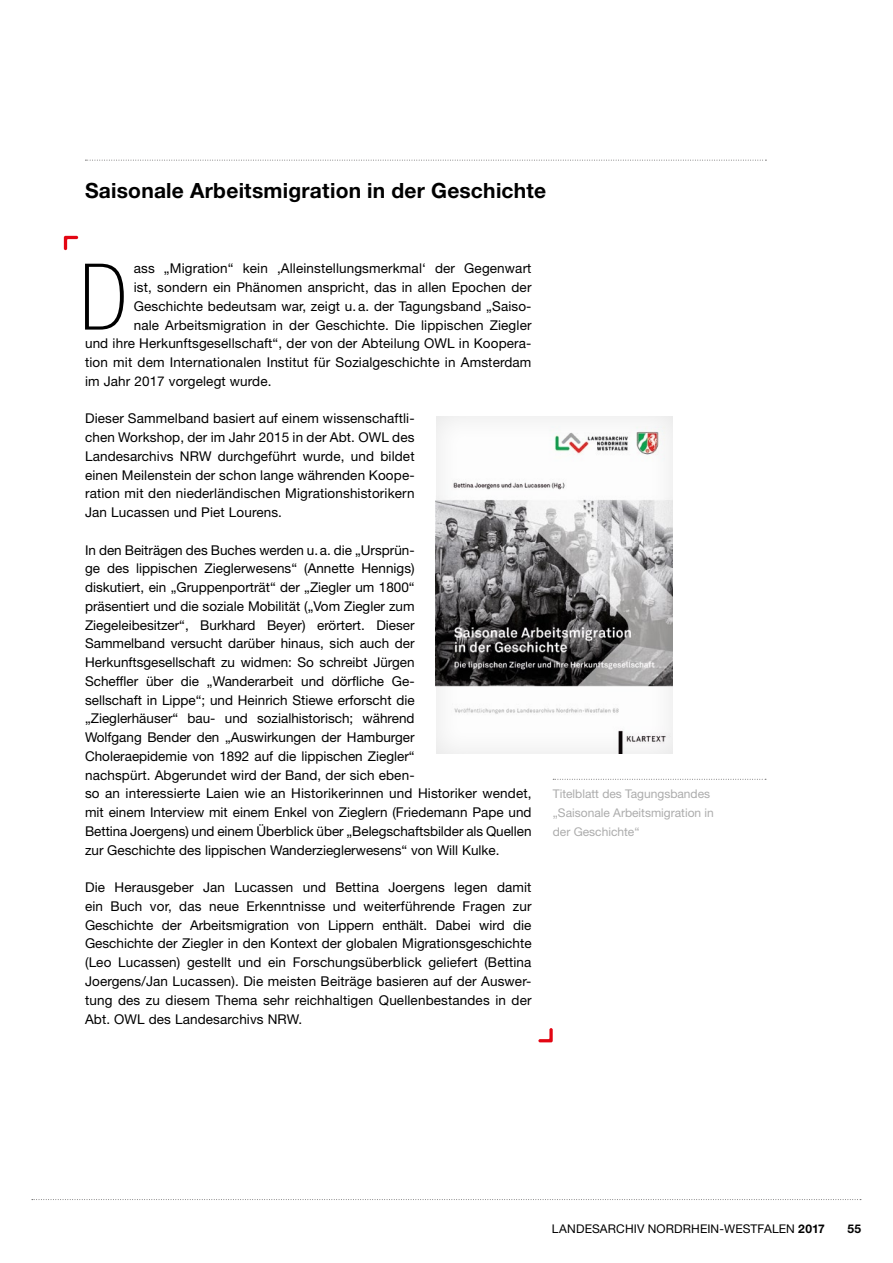
<style>
.page{position:relative;width:893px;height:1263px;background:#fff}
.page>*{position:absolute;margin:0;border:0;box-sizing:border-box;transform-origin:0 0}
.t1{font:100 condensed 92.25px "Helvetica Neue LT Std";color:#000}
.t2{font:700 21px "Helvetica Neue LT Std";letter-spacing:.01em;color:#000}
.t3{font:13.5px/18.8px "Helvetica Neue LT Std";color:#000;text-align:justify}
.t4{font:12px/18.8px "Helvetica Neue LT Std";color:#acacac}
.t5{font:12px "Helvetica Neue LT Std";letter-spacing:.01em;color:#000}
.t6{font:700 12px "Helvetica Neue LT Std";color:#000}
.s1{font-weight:700}
</style>
<div class="page">
<svg style="left:32px;top:1199px;width:829px;height:1px"></svg>
<div style="left:434px;top:414px;width:239px;height:339px;background:#000;opacity:.1"></div>
<svg style="left:85px;top:160px;width:681px;height:1px"></svg>
<svg style="left:64px;top:236px;width:14px;height:14px"></svg>
<svg style="left:538px;top:1028px;width:15px;height:14px"></svg>
<svg style="left:553px;top:779px;width:213px;height:1px"></svg>
<h2 class="t2" style="left:85px;top:178px;width:463px">Saisonale Arbeitsmigration in der Geschichte</h2>
<h1 class="t1" style="left:79px;top:245px;width:49px">D</h1>
<p class="t3" style="left:134px;top:259px;width:399px">ass „Migration“ kein ‚Alleinstellungsmerkmal‘ der Gegenwart</p>
<p class="t3" style="left:134px;top:278px;width:399px">ist, sondern ein Phänomen anspricht, das in allen Epochen der</p>
<p class="t3" style="left:134px;top:296px;width:399px">Geschichte bedeutsam war, zeigt u. a. der Tagungsband „Saiso-</p>
<p class="t3" style="left:134px;top:315px;width:399px">nale Arbeitsmigration in der Geschichte. Die lippischen Ziegler</p>
<p class="t3" style="left:85px;top:334px;width:448px">und ihre Herkunftsgesellschaft“, der von der Abteilung OWL in Koopera-</p>
<p class="t3" style="left:85px;top:353px;width:448px">tion mit dem Internationalen Institut für Sozialgeschichte in Amsterdam</p>
<p class="t3" style="left:85px;top:371px;width:188px">im Jahr 2017 vorgelegt wurde.</p>
<p class="t3" style="left:85px;top:409px;width:331px">Dieser Sammelband basiert auf einem wissenschaftli&shy;chen Workshop, der im Jahr 2015 in der Abt. OWL des Landesarchivs NRW durchgeführt wurde, und bildet einen Meilenstein der schon lange währenden Koope&shy;ration mit den niederländischen Migrationshistorikern Jan Lucassen und Piet Lourens.</p>
<p class="t3" style="left:85px;top:540px;width:448px;text-align:left">In den Beiträgen des Buches werden u.a. die „Ursprün-<br>ge des lippischen Zieglerwesens“ (Annette Hennigs)<br>diskutiert, ein „Gruppenporträt“ der „Ziegler um 1800“<br>präsentiert und die soziale Mobilität („Vom Ziegler zum<br>Ziegeleibesitzer“, Burkhard Beyer) erörtert. Dieser<br>Sammelband versucht darüber hinaus, sich auch der Herkunftsgesellschaft zu widmen: So schreibt Jürgen<br>Scheffler über die „Wanderarbeit und dörfliche Ge-<br>sellschaft in Lippe“; und Heinrich Stiewe erforscht die<br>„Zieglerhäuser“ bau- und sozialhistorisch; während<br>Wolfgang Bender den „Auswirkungen der Hamburger<br>Choleraepidemie von 1892 auf die lippischen Ziegler“<br>nachspürt. Abgerundet wird der Band, der sich eben-<br>so an interessierte Laien wie an Historikerinnen und Historiker wendet, mit einem Interview mit einem Enkel von Zieglern (Friedemann Pape und Bettina Joergens) und einem Überblick über „Belegschaftsbilder als Quellen zur Geschichte des lippischen Wanderzieglerwesens“ von Will Kulke.</p>
<p class="t3" style="left:85px;top:878px;width:448px">Die Herausgeber Jan Lucassen und Bettina Joergens legen damit ein Buch vor, das neue Erkenntnisse und weiterführende Fragen zur Geschichte der Arbeitsmigration von Lippern enthält. Dabei wird die Geschichte der Ziegler in den Kontext der globalen Migrationsgeschichte (Leo Lucassen) gestellt und ein Forschungsüberblick geliefert (Bettina Joergens/Jan Lucassen). Die meisten Beiträge basieren auf der Auswer&shy;tung des zu diesem Thema sehr reichhaltigen Quellenbestandes in der Abt. OWL des Landesarchivs NRW.</p>
<p class="t4" style="left:553px;top:784px;width:163px">Titelblatt des Tagungsbandes „Saisonale Arbeitsmigration in der Geschichte“</p>
<p class="t5" style="left:552px;top:1221px;width:274px">LANDESARCHIV NORDRHEIN-WESTFALEN <span class="s1">2017</span></p>
<p class="t6" style="left:847px;top:1221px;width:15px">55</p>
</div>
